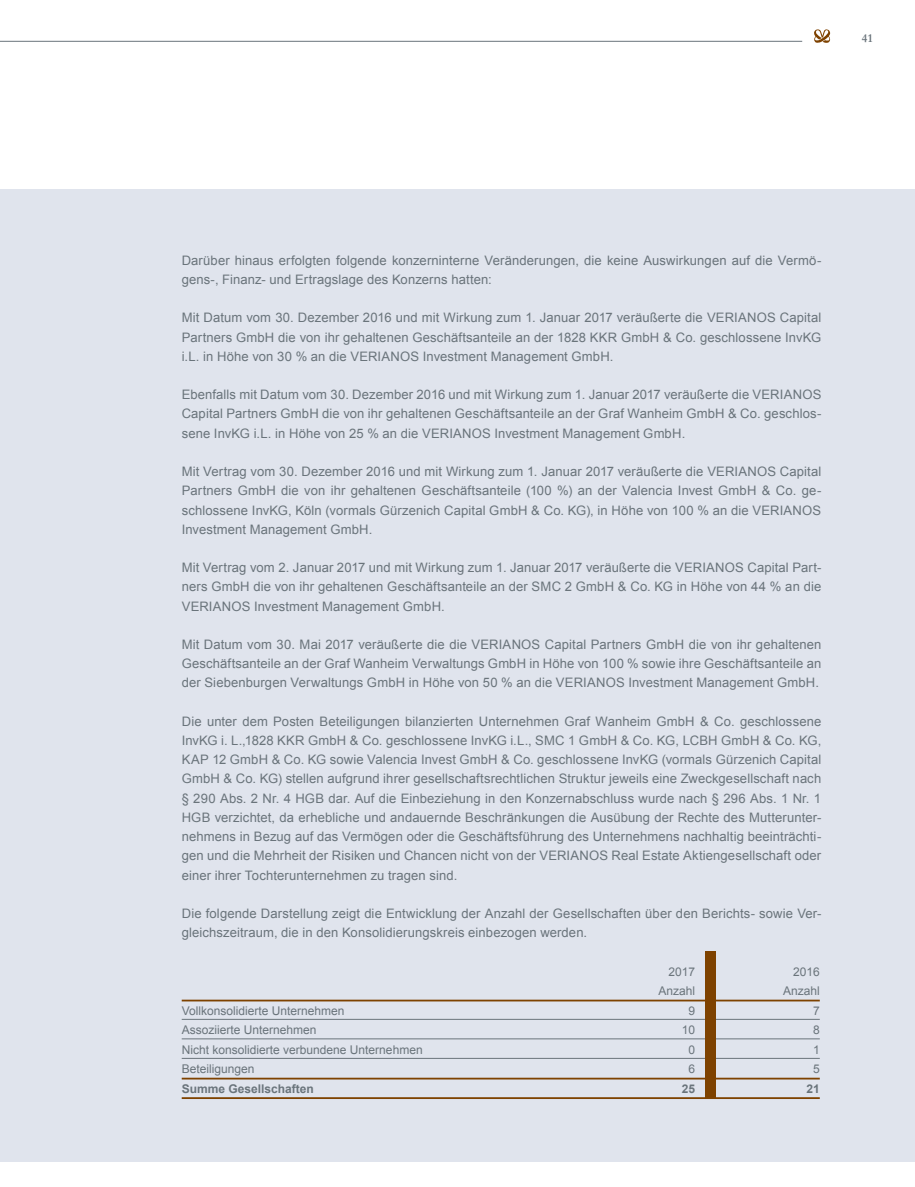
<style>
.page{position:relative;width:915px;height:1187px;background:#fff}
.page>*{position:absolute;margin:0;border:0;box-sizing:border-box;transform-origin:0 0}
.t1{font:13.05px/19.2px "Arial";letter-spacing:.01em;color:#6a747b;text-align:justify}
.t2{font:12px "Arial";color:#6a747b}
.t3{font:700 12px "Arial";color:#6a747b}
.t4{font:700 12px "Garamond";color:#6a747b}
</style>
<div class="page">
<hr style="left:0;top:41px;width:801px;height:1px;background:#6a747b">
<svg style="left:814px;top:29px;width:15px;height:14px"></svg>
<div style="left:0;top:189px;width:914px;height:972px;background:#e0e4ed"></div>
<hr style="left:182px;top:999px;width:637px;height:2px;background:#7e4200">
<hr style="left:182px;top:1019px;width:637px;height:1px;background:#6a747b">
<hr style="left:182px;top:1038px;width:637px;height:1px;background:#6a747b">
<hr style="left:182px;top:1058px;width:637px;height:1px;background:#6a747b">
<hr style="left:182px;top:1077px;width:637px;height:2px;background:#7e4200">
<hr style="left:182px;top:1097px;width:637px;height:1px;background:#7e4200">
<div style="left:705px;top:951px;width:10px;height:146px;background:#7e4200"></div>
<p class="t4" style="left:861px;top:31px;width:12px">41</p>
<p class="t1" style="left:182px;top:251px;width:641px">Darüber hinaus erfolgten folgende konzerninterne Veränderungen, die keine Auswirkungen auf die Vermö&shy;gens-, Finanz- und Ertragslage des Konzerns hatten:</p>
<p class="t1" style="left:182px;top:308px;width:640px">Mit Datum vom 30. Dezember 2016 und mit Wirkung zum 1. Januar 2017 veräußerte die VERIANOS Capital Partners GmbH die von ihr gehaltenen Geschäftsanteile an der 1828 KKR GmbH &amp; Co. geschlossene InvKG i.L. in Höhe von 30 % an die VERIANOS Investment Management GmbH.</p>
<p class="t1" style="left:182px;top:385px;width:641px">Ebenfalls mit Datum vom 30. Dezember 2016 und mit Wirkung zum 1. Januar 2017 veräußerte die VERIANOS Capital Partners GmbH die von ihr gehaltenen Geschäftsanteile an der Graf Wanheim GmbH &amp; Co. geschlos&shy;sene InvKG i.L. in Höhe von 25 % an die VERIANOS Investment Management GmbH.</p>
<p class="t1" style="left:182px;top:462px;width:641px">Mit Vertrag vom 30. Dezember 2016 und mit Wirkung zum 1. Januar 2017 veräußerte die VERIANOS Capital Partners GmbH die von ihr gehaltenen Geschäftsanteile (100 %) an der Valencia Invest GmbH &amp; Co. ge&shy;schlossene InvKG, Köln (vormals Gürzenich Capital GmbH &amp; Co. KG), in Höhe von 100 % an die VERIANOS Investment Management GmbH.</p>
<p class="t1" style="left:182px;top:558px;width:641px">Mit Vertrag vom 2. Januar 2017 und mit Wirkung zum 1. Januar 2017 veräußerte die VERIANOS Capital Part&shy;ners GmbH die von ihr gehaltenen Geschäftsanteile an der SMC 2 GmbH &amp; Co. KG in Höhe von 44 % an die VERIANOS Investment Management GmbH.</p>
<p class="t1" style="left:182px;top:635px;width:641px">Mit Datum vom 30. Mai 2017 veräußerte die die VERIANOS Capital Partners GmbH die von ihr gehaltenen Geschäftsanteile an der Graf Wanheim Verwaltungs GmbH in Höhe von 100 % sowie ihre Geschäftsanteile an der Siebenburgen Verwaltungs GmbH in Höhe von 50 % an die VERIANOS Investment Management GmbH.</p>
<p class="t1" style="left:182px;top:711px;width:641px">Die unter dem Posten Beteiligungen bilanzierten Unternehmen Graf Wanheim GmbH &amp; Co. geschlossene InvKG i. L.,1828 KKR GmbH &amp; Co. geschlossene InvKG i.L., SMC 1 GmbH &amp; Co. KG, LCBH GmbH &amp; Co. KG, KAP 12 GmbH &amp; Co. KG sowie Valencia Invest GmbH &amp; Co. geschlossene InvKG (vormals Gürzenich Capital GmbH &amp; Co. KG) stellen aufgrund ihrer gesellschaftsrechtlichen Struktur jeweils eine Zweckgesellschaft nach § 290 Abs. 2 Nr. 4 HGB dar. Auf die Einbeziehung in den Konzernabschluss wurde nach § 296 Abs. 1 Nr. 1<br>HGB verzichtet, da erhebliche und andauernde Beschränkungen die Ausübung der Rechte des Mutterunter&shy;nehmens in Bezug auf das Vermögen oder die Geschäftsführung des Unternehmens nachhaltig beeinträchti&shy;gen und die Mehrheit der Risiken und Chancen nicht von der VERIANOS Real Estate Aktiengesellschaft oder einer ihrer Tochterunternehmen zu tragen sind.</p>
<p class="t1" style="left:182px;top:903px;width:641px">Die folgende Darstellung zeigt die Entwicklung der Anzahl der Gesellschaften über den Berichts- sowie Ver&shy;gleichszeitraum, die in den Konsolidierungskreis einbezogen werden.</p>
<p class="t2" style="left:668px;top:963px;width:28px">2017</p>
<p class="t2" style="left:792px;top:963px;width:28px">2016</p>
<p class="t2" style="left:658px;top:983px;width:38px">Anzahl</p>
<p class="t2" style="left:782px;top:983px;width:38px">Anzahl</p>
<p class="t2" style="left:182px;top:1002px;width:164px">Vollkonsolidierte Unternehmen</p>
<p class="t2" style="left:688px;top:1002px;width:8px">9</p>
<p class="t2" style="left:812px;top:1002px;width:8px">7</p>
<p class="t2" style="left:182px;top:1022px;width:136px">Assoziierte Unternehmen</p>
<p class="t2" style="left:681px;top:1022px;width:15px">10</p>
<p class="t2" style="left:812px;top:1022px;width:8px">8</p>
<p class="t2" style="left:182px;top:1041px;width:242px">Nicht konsolidierte verbundene Unternehmen</p>
<p class="t2" style="left:688px;top:1041px;width:8px">0</p>
<p class="t2" style="left:812px;top:1041px;width:8px">1</p>
<p class="t2" style="left:182px;top:1061px;width:74px">Beteiligungen</p>
<p class="t2" style="left:688px;top:1061px;width:8px">6</p>
<p class="t2" style="left:812px;top:1061px;width:8px">5</p>
<p class="t3" style="left:182px;top:1080px;width:134px">Summe Gesellschaften</p>
<p class="t3" style="left:681px;top:1080px;width:15px">25</p>
<p class="t3" style="left:806px;top:1080px;width:15px">21</p>
</div>
